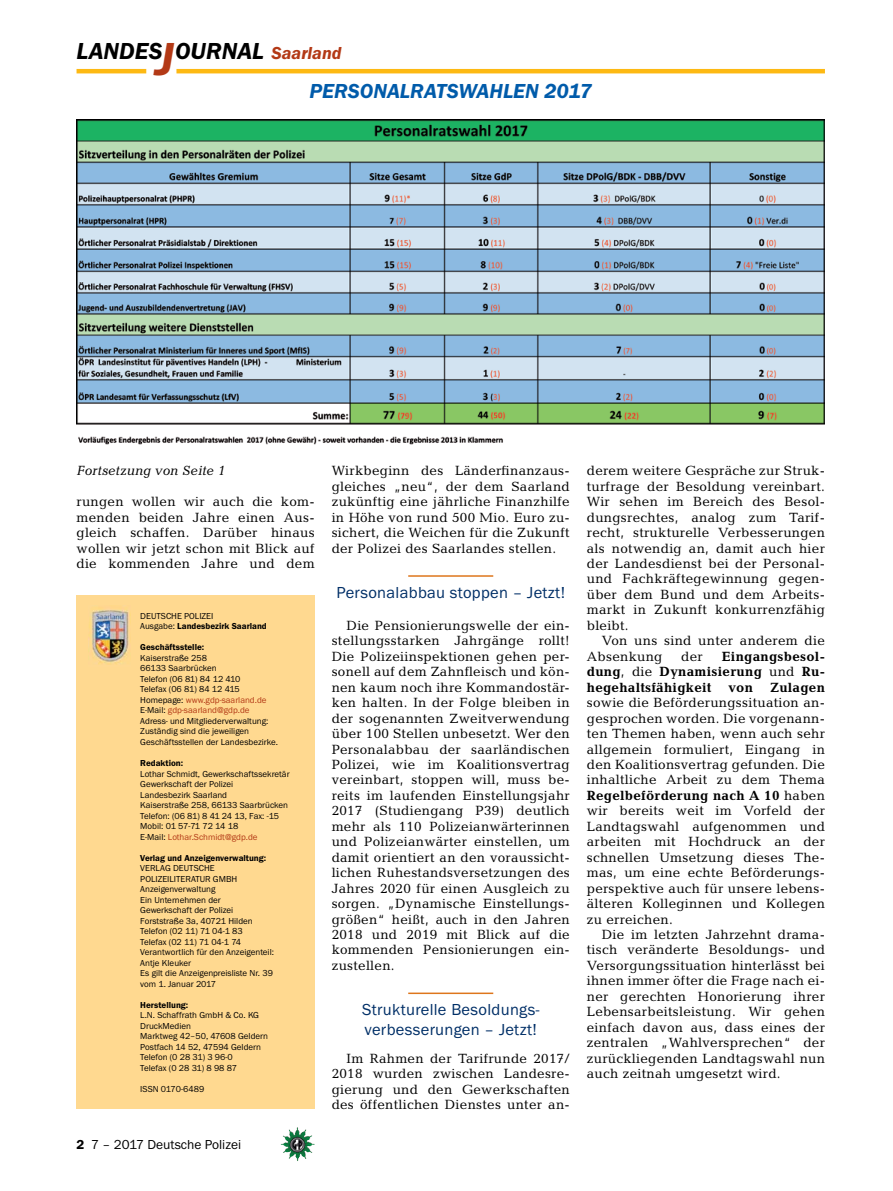
<style>
.page{position:relative;width:893px;height:1191px;background:#fff}
.page>*{position:absolute;margin:0;border:0;box-sizing:border-box;transform-origin:0 0}
.t1{font:italic 600 24px "Franklin Gothic Itc T";color:#000}
._01__RUBRIKENZEILE_o{font:italic 600 21px "Franklin Gothic Itc T";color:#005baa}
.t2{font:italic 600 18px "Franklin Gothic Itc T";color:#b33916}
._20__ZÜ_C_1-zeilig{font:16.5px/19.5px "Franklin Gothic Itc T";letter-spacing:.02em;color:#002f67}
._09__GRUNDTEXT___Blo{font:13.5px/15.5px "Candida";letter-spacing:.02em;color:#000;text-align:justify}
._09__GRUNDTEXT___Blo-2{font:700 13.5px/15.5px "Candida";letter-spacing:.02em;color:#000;text-align:justify}
.t3{font:13.5px "Franklin Gothic Itc T";color:#000}
._11__GRUNDTEXT___Fla{font:italic 13.5px "Candida";color:#000}
.t4{font:9px/10.5px "Franklin Gothic Itc T";color:#000}
.t5{font:600 9px "Franklin Gothic Itc T";color:#000}
.t6{font:9px "Franklin Gothic Itc T";color:#b33916}
.s1{font-size:48px;color:#b33916}
.s2{font-weight:400}
.s3{color:#000}
.s4{font-weight:600}
.s5{font-weight:700}
</style>
<div class="page">
<hr style="left:77px;top:69px;width:69px;height:4px;background:#fdb913">
<hr style="left:176px;top:69px;width:649px;height:4px;background:#fdb913">
<img style="left:281px;top:1128px;width:16px;height:24px">
<div style="left:77px;top:596px;width:238px;height:513px;background:#ffd990"></div>
<img style="left:88px;top:608px;width:41px;height:56px">
<img style="left:77px;top:119px;width:748px;height:325px">
<hr style="left:408px;top:575px;width:85px;height:2px;background:#de761c">
<hr style="left:408px;top:992px;width:85px;height:2px;background:#de761c">
<p class="t1" style="left:77px;top:37px;width:189px">LANDES<span class="s1">J</span>OURNAL</p>
<p class="t2" style="left:272px;top:42px;width:71px">Saarland</p>
<p class="_01__RUBRIKENZEILE_o" style="left:309px;top:79px;width:284px">PERSONALRATSWAHLEN 2017</p>
<p class="_11__GRUNDTEXT___Fla" style="left:77px;top:463px;width:150px">Fortsetzung von Seite 1</p>
<p class="_09__GRUNDTEXT___Blo" style="left:77px;top:494px;width:240px">rungen wollen wir auch die kom&shy;menden beiden Jahre einen Aus&shy;gleich schaffen. Darüber hinaus wollen wir jetzt schon mit Blick auf die kommenden Jahre und dem</p>
<p class="t4" style="left:140px;top:610px;width:75px">DEUTSCHE POLIZEI</p>
<p class="t5" style="left:140px;top:621px;width:128px"><span class="s2">Ausgabe:</span> Landesbezirk Saarland</p>
<p class="t5" style="left:140px;top:642px;width:65px">Geschäftsstelle:</p>
<p class="t4" style="left:140px;top:652px;width:68px">Kaiserstraße 258</p>
<p class="t4" style="left:140px;top:663px;width:78px">66133 Saarbrücken</p>
<p class="t4" style="left:140px;top:673px;width:102px">Telefon (06 81) 84 12 410</p>
<p class="t4" style="left:140px;top:684px;width:101px">Telefax (06 81) 84 12 415</p>
<p class="t6" style="left:140px;top:694px;width:128px"><span class="s3">Homepage:</span> www.gdp-saarland.de</p>
<p class="t6" style="left:140px;top:705px;width:111px"><span class="s3">E-Mail:</span> gdp-saarland@gdp.de</p>
<p class="t4" style="left:140px;top:715px;width:139px">Adress- und Mitgliederverwaltung:<br>Zuständig sind die jeweiligen<br>Geschäftsstellen der Landesbezirke.</p>
<p class="t5" style="left:140px;top:757px;width:44px">Redaktion:</p>
<p class="t4" style="left:140px;top:768px;width:151px">Lothar Schmidt, Gewerkschaftssekretär</p>
<p class="t4" style="left:140px;top:778px;width:95px">Gewerkschaft der Polizei</p>
<p class="t4" style="left:140px;top:789px;width:88px">Landesbezirk Saarland</p>
<p class="t4" style="left:140px;top:799px;width:149px">Kaiserstraße 258, 66133 Saarbrücken</p>
<p class="t4" style="left:140px;top:810px;width:140px">Telefon: (06 81) 8 41 24 13, Fax: -15</p>
<p class="t4" style="left:140px;top:820px;width:99px">Mobil: 01 57-71 72 14 18</p>
<p class="t6" style="left:140px;top:831px;width:119px"><span class="s3">E-Mail:</span> Lothar.Schmidt@gdp.de</p>
<p class="t5" style="left:140px;top:852px;width:127px">Verlag und Anzeigenverwaltung:</p>
<p class="t4" style="left:140px;top:862px;width:76px">VERLAG DEUTSCHE</p>
<p class="t4" style="left:140px;top:873px;width:99px">POLIZEILITERATUR GMBH</p>
<p class="t4" style="left:140px;top:883px;width:77px">Anzeigenverwaltung</p>
<p class="t4" style="left:140px;top:894px;width:95px">Ein Unternehmen der<br>Gewerkschaft der Polizei</p>
<p class="t4" style="left:140px;top:915px;width:114px">Forststraße 3a, 40721 Hilden</p>
<p class="t4" style="left:140px;top:925px;width:104px">Telefon (02 11) 71 04-1 83</p>
<p class="t4" style="left:140px;top:936px;width:102px">Telefax (02 11) 71 04-1 74</p>
<p class="t4" style="left:140px;top:946px;width:135px">Verantwortlich für den Anzeigenteil:</p>
<p class="t4" style="left:140px;top:957px;width:52px">Antje Kleuker</p>
<p class="t4" style="left:140px;top:967px;width:134px">Es gilt die Anzeigenpreisliste Nr. 39</p>
<p class="t4" style="left:140px;top:978px;width:77px">vom 1. Januar 2017</p>
<p class="t5" style="left:140px;top:999px;width:50px">Herstellung:</p>
<p class="t4" style="left:140px;top:1009px;width:120px">L.N. Schaffrath GmbH &amp; Co. KG</p>
<p class="t4" style="left:140px;top:1020px;width:52px">DruckMedien</p>
<p class="t4" style="left:140px;top:1030px;width:129px">Marktweg 42–50, 47608 Geldern</p>
<p class="t4" style="left:140px;top:1041px;width:122px">Postfach 14 52, 47594 Geldern</p>
<p class="t4" style="left:140px;top:1051px;width:94px">Telefon (0 28 31) 3 96-0</p>
<p class="t4" style="left:140px;top:1062px;width:98px">Telefax (0 28 31) 8 98 87</p>
<p class="t4" style="left:140px;top:1083px;width:65px">ISSN 0170-6489</p>
<p class="t3" style="left:77px;top:1136px;width:166px"><span class="s4">2</span> 7 – 2017 Deutsche Polizei</p>
<p class="_09__GRUNDTEXT___Blo" style="left:332px;top:463px;width:240px">Wirkbeginn des Länderfinanzaus&shy;gleiches „neu“, der dem Saarland zukünftig eine jährliche Finanzhilfe in Höhe von rund 500 Mio. Euro zu&shy;sichert, die Weichen für die Zukunft der Polizei des Saarlandes stellen.</p>
<p class="_20__ZÜ_C_1-zeilig" style="left:336px;top:582px;width:230px">Personalabbau stoppen – Jetzt!</p>
<p class="_09__GRUNDTEXT___Blo" style="left:332px;top:617px;width:240px;text-indent:15px">Die Pensionierungswelle der ein&shy;stellungsstarken Jahrgänge rollt!<br>Die Polizeiinspektionen gehen per&shy;sonell auf dem Zahnfleisch und kön&shy;nen kaum noch ihre Kommandostär&shy;ken halten. In der Folge bleiben in der sogenannten Zweitverwendung über 100 Stellen unbesetzt. Wer den Personalabbau der saarländischen Polizei, wie im Koalitionsvertrag vereinbart, stoppen will, muss be&shy;reits im laufenden Einstellungsjahr 2017 (Studiengang P39) deutlich mehr als 110 Polizeianwärterinnen und Polizeianwärter einstellen, um damit orientiert an den voraussicht&shy;lichen Ruhestandsversetzungen des Jahres 2020 für einen Ausgleich zu sorgen. „Dynamische Einstellungs&shy;größen“ heißt, auch in den Jahren 2018 und 2019 mit Blick auf die kommenden Pensionierungen ein&shy;zustellen.</p>
<p class="_20__ZÜ_C_1-zeilig" style="left:362px;top:999px;width:179px">Strukturelle Besoldungs&shy;verbesserungen – Jetzt!</p>
<p class="_09__GRUNDTEXT___Blo" style="left:332px;top:1050px;width:240px;text-indent:15px">Im Rahmen der Tarifrunde 2017/ 2018 wurden zwischen Landesre&shy;gierung und den Gewerkschaften des öffentlichen Dienstes unter an-</p>
<p class="_09__GRUNDTEXT___Blo" style="left:587px;top:463px;width:240px">derem weitere Gespräche zur Struk&shy;turfrage der Besoldung vereinbart.<br>Wir sehen im Bereich des Besol&shy;dungsrechtes, analog zum Tarif&shy;recht, strukturelle Verbesserungen als notwendig an, damit auch hier der Landesdienst bei der Personal&shy;und Fachkräftegewinnung gegen&shy;über dem Bund und dem Arbeits&shy;markt in Zukunft konkurrenzfähig bleibt.</p>
<p class="_09__GRUNDTEXT___Blo" style="left:587px;top:633px;width:240px;text-indent:15px">Von uns sind unter anderem die<br>Absenkung</p>
<p class="_09__GRUNDTEXT___Blo-2" style="left:587px;top:648px;width:240px;text-indent:135px">Eingangsbesol&shy;dung<span class="s2">, die</span> Dynamisierung <span class="s2">und</span> Ru&shy;hegehaltsfähigkeit</p>
<p class="_09__GRUNDTEXT___Blo" style="left:681px;top:648px;width:23px">der</p>
<p class="_09__GRUNDTEXT___Blo" style="left:587px;top:679px;width:240px;text-indent:183px"><span class="s5">Zulagen </span>sowie die Beförderungssituation an&shy;gesprochen worden. Die vorgenann&shy;ten Themen haben, wenn auch sehr allgemein formuliert, Eingang in den Koalitionsvertrag gefunden. Die inhaltliche Arbeit zu dem Thema <span class="s5">Regelbeförderung nach A 10</span> haben wir bereits weit im Vorfeld der Landtagswahl aufgenommen und arbeiten mit Hochdruck an der schnellen Umsetzung dieses The&shy;mas, um eine echte Beförderungs&shy;perspektive auch für unsere lebens&shy;älteren Kolleginnen und Kollegen zu erreichen.</p>
<p class="_09__GRUNDTEXT___Blo" style="left:587px;top:926px;width:240px;text-indent:15px">Die im letzten Jahrzehnt drama&shy;tisch veränderte Besoldungs- und Versorgungssituation hinterlässt bei ihnen immer öfter die Frage nach ei&shy;ner gerechten Honorierung ihrer Lebensarbeitsleistung. Wir gehen einfach davon aus, dass eines der zentralen „Wahlversprechen“ der zurückliegenden Landtagswahl nun auch zeitnah umgesetzt wird.</p>
<p class="_09__GRUNDTEXT___Blo-2" style="left:728px;top:679px;width:26px">von</p>
</div>
